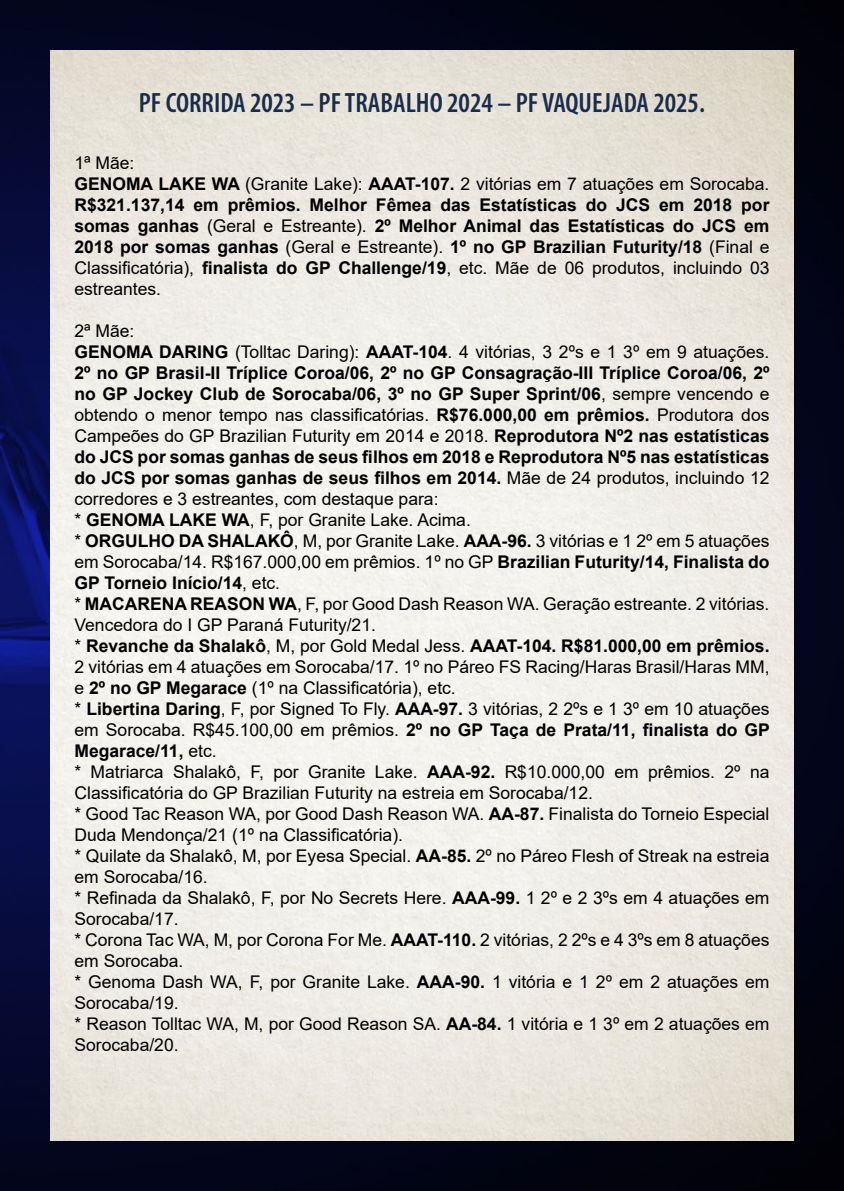
<style>
.page{position:relative;width:844px;height:1191px;background:#fff}
.page>*{position:absolute;margin:0;border:0;box-sizing:border-box;transform-origin:0 0}
.t1{font:600 condensed 28px "Myriad Pro";color:#192c4b}
.t2{font:17.5px/21px "Arial";color:#000}
.t3{font:700 17.5px/21px "Arial";color:#000}
.s1{font-weight:400}
.s2{font-weight:700}
</style>
<div class="page">
<img style="left:0;top:0;width:843px;height:1190px">
<img style="left:50px;top:51px;width:743px;height:1089px">
<h1 class="t1" style="left:139px;top:86px;width:567px">PF CORRIDA 2023 – PF TRABALHO 2024 – PF VAQUEJADA 2025.</h1>
<p class="t3" style="left:74px;top:153px;width:696px"><span class="s1">1ª Mãe:<br></span>GENOMA LAKE WA <span class="s1">(Granite Lake):</span> AAAT-107. <span class="s1">2 vitórias em 7 atuações em Sorocaba.<br></span>R$321.137,14 em prêmios. Melhor Fêmea das Estatísticas do JCS em 2018 por somas ganhas <span class="s1">(Geral e Estreante).</span> 2º Melhor Animal das Estatísticas do JCS em 2018 por somas ganhas <span class="s1">(Geral e Estreante).</span> 1º no GP Brazilian Futurity/18 <span class="s1">(Final e Classificatória),</span> finalista do GP Challenge/19<span class="s1">, etc. Mãe de 06 produtos, incluindo 03 estreantes.</span></p>
<p class="t2" style="left:74px;top:320px;width:696px">2ª Mãe:<br><span class="s2">GENOMA DARING</span> (Tolltac Daring): <span class="s2">AAAT-104</span>. 4 vitórias, 3 2ºs e 1 3º em 9 atuações.<br><span class="s2">2º no GP Brasil-II Tríplice Coroa/06, 2º no GP Consagração-III Tríplice Coroa/06, 2º no GP Jockey Club de Sorocaba/06, 3º no GP Super Sprint/06</span>, sempre vencendo e obtendo o menor tempo nas classificatórias. <span class="s2">R$76.000,00 em prêmios.</span> Produtora dos Campeões do GP Brazilian Futurity em 2014 e 2018. <span class="s2">Reprodutora Nº2 nas estatísticas do JCS por somas ganhas de seus filhos em 2018 e Reprodutora Nº5 nas estatísticas do JCS por somas ganhas de seus filhos em 2014.</span> Mãe de 24 produtos, incluindo 12 corredores e 3 estreantes, com destaque para:<br>* <span class="s2">GENOMA LAKE WA</span>, F, por Granite Lake. Acima.<br>* <span class="s2">ORGULHO DA SHALAKÔ</span>, M, por Granite Lake. <span class="s2">AAA-96.</span> 3 vitórias e 1 2º em 5 atuações em Sorocaba/14. R$167.000,00 em prêmios. 1º no GP <span class="s2">Brazilian Futurity/14, Finalista do GP Torneio Início/14</span>, etc.<br>* <span class="s2">MACARENA REASON WA</span>, F, por Good Dash Reason WA. Geração estreante. 2 vitórias.<br>Vencedora do I GP Paraná Futurity/21.<br>* <span class="s2">Revanche da Shalakô</span>, M, por Gold Medal Jess. <span class="s2">AAAT-104. R$81.000,00 em prêmios.<br></span>2 vitórias em 4 atuações em Sorocaba/17. 1º no Páreo FS Racing/Haras Brasil/Haras MM, e <span class="s2">2º no GP Megarace</span> (1º na Classificatória), etc.<br>* <span class="s2">Libertina Daring</span>, F, por Signed To Fly. <span class="s2">AAA-97.</span> 3 vitórias, 2 2ºs e 1 3º em 10 atuações em Sorocaba. R$45.100,00 em prêmios. <span class="s2">2º no GP Taça de Prata/11, finalista do GP Megarace/11,</span> etc.<br>* Matriarca Shalakô, F, por Granite Lake. <span class="s2">AAA-92.</span> R$10.000,00 em prêmios. 2º na Classificatória do GP Brazilian Futurity na estreia em Sorocaba/12.<br>* Good Tac Reason WA, por Good Dash Reason WA. <span class="s2">AA-87.</span> Finalista do Torneio Especial Duda Mendonça/21 (1º na Classificatória).<br>* Quilate da Shalakô, M, por Eyesa Special. <span class="s2">AA-85.</span> 2º no Páreo Flesh of Streak na estreia em Sorocaba/16.<br>* Refinada da Shalakô, F, por No Secrets Here. <span class="s2">AAA-99.</span> 1 2º e 2 3ºs em 4 atuações em Sorocaba/17.<br>* Corona Tac WA, M, por Corona For Me. <span class="s2">AAAT-110.</span> 2 vitórias, 2 2ºs e 4 3ºs em 8 atuações em Sorocaba.<br>* Genoma Dash WA, F, por Granite Lake. <span class="s2">AAA-90.</span> 1 vitória e 1 2º em 2 atuações em Sorocaba/19.<br>* Reason Tolltac WA, M, por Good Reason SA. <span class="s2">AA-84.</span> 1 vitória e 1 3º em 2 atuações em Sorocaba/20.</p>
</div>
